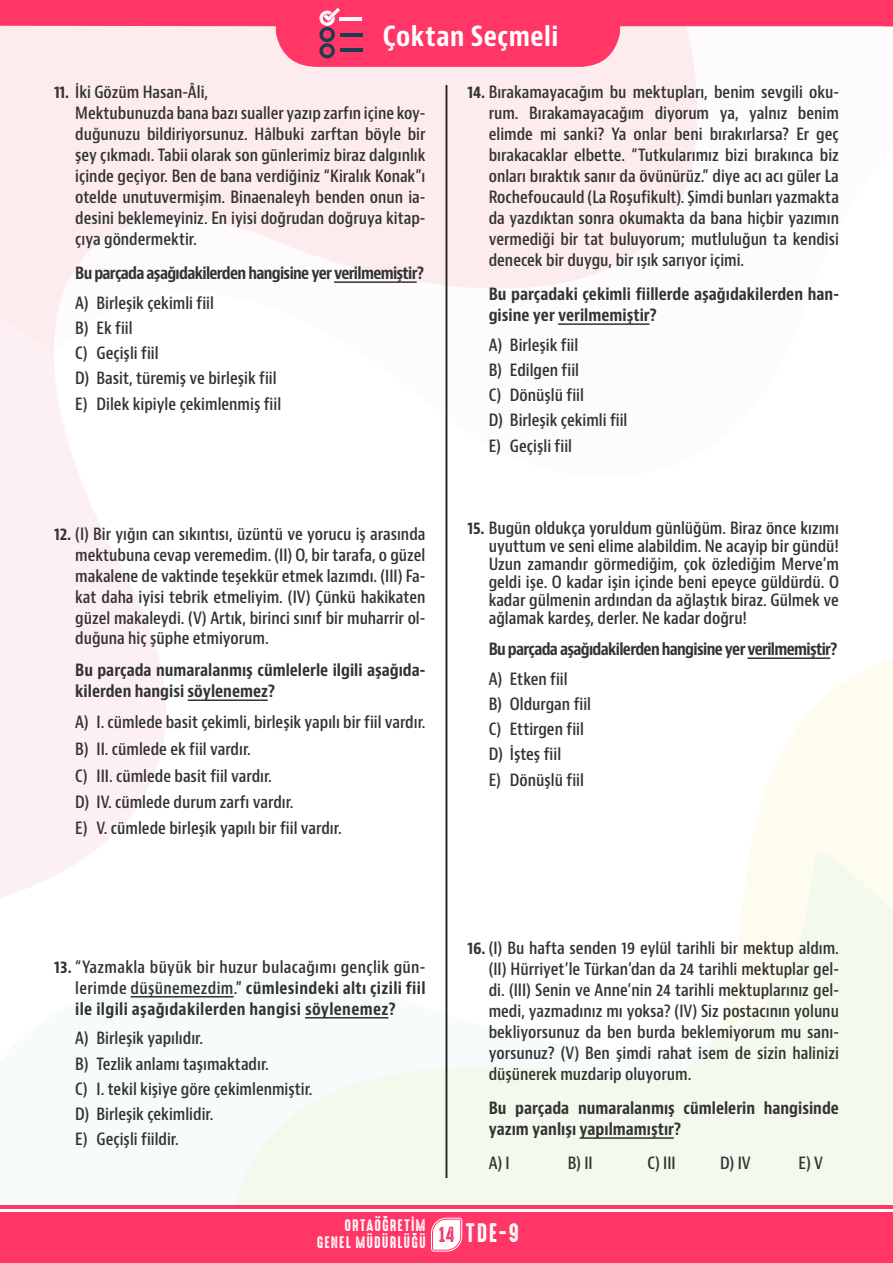
<style>
.page{position:relative;width:893px;height:1263px;background:#fff}
.page>*{position:absolute;margin:0;border:0;box-sizing:border-box;transform-origin:0 0}
.etkinlikadı{font:700 condensed 27px "Bernino Sans";letter-spacing:.015em;color:#fff}
.t1{font:24px "High Voltage Rough";color:#fff}
.ÇS_SORU{font:600 condensed 16.5px/21px "Bernino Sans";color:#333;text-align:justify}
.ÇS_SORU_I_II_III{font:600 condensed 16.5px/21px "Bernino Sans";color:#333;text-align:justify}
.ÇS_CEVAP{font:600 condensed 16.5px "Bernino Sans";color:#333}
.ÇS_SORU-2{font:700 condensed 16.5px/21px "Bernino Sans";color:#333}
.ÇS_SORU-3{font:700 condensed 16.5px "Bernino Sans";letter-spacing:-.04em;color:#333}
.elif_1{font:600 condensed 16.5px "Bernino Sans";color:#333}
.t2{font:15px/17.2px "High Voltage Rough";letter-spacing:.075em;color:#fff;text-align:right}
.s1{font-weight:700}
.s2{font-weight:600}
.s3{font-size:19.5px;color:#eb3666}
</style>
<div class="page">
<div style="left:0;top:67px;width:608px;height:7px;background:#fdecee"></div>
<hr style="left:0;top:1205px;width:893px;height:4px;background:#ff3666">
<div style="left:0;top:1212px;width:893px;height:51px;background:#ff3666"></div>
<svg style="left:0;top:0;width:893px;height:67px;background:#fe809d"></svg>
<hr style="left:334px;top:281px;width:83px;height:2px;background:#333">
<hr style="left:188px;top:699px;width:80px;height:2px;background:#333">
<hr style="left:131px;top:996px;width:103px;height:1px;background:#333">
<hr style="left:305px;top:1017px;width:83px;height:1px;background:#333">
<hr style="left:558px;top:323px;width:91px;height:2px;background:#333">
<hr style="left:747px;top:657px;width:83px;height:2px;background:#333">
<hr style="left:580px;top:1137px;width:94px;height:2px;background:#333">
<hr style="left:446px;top:85px;width:1px;height:1093px;background:#231f20">
<svg style="left:430px;top:1217px;width:33px;height:35px"></svg>
<hr style="left:340px;top:17px;width:22px;height:3px;background:#fefafc">
<hr style="left:340px;top:33px;width:23px;height:3px;background:#1c3c53">
<hr style="left:340px;top:49px;width:23px;height:3px;background:#1c3c53">
<svg style="left:319px;top:8px;width:21px;height:50px"></svg>
<p class="etkinlikadı" style="left:383px;top:20px;width:177px">Çoktan Seçmeli</p>
<p class="ÇS_SORU" style="left:75px;top:82px;width:352px;text-align:left;text-indent:-21px"><span class="s1">11.</span> İki Gözüm Hasan-Âli,<br>Mektubunuzda bana bazı sualler yazıp zarfın içine koy&shy;duğunuzu bildiriyorsunuz. Hâlbuki zarftan böyle bir şey çıkmadı. Tabii olarak son günlerimiz biraz dalgınlık içinde geçiyor. Ben de bana verdiğiniz “Kiralık Konak”ı otelde unutuvermişim. Binaenaleyh benden onun ia&shy;desini beklemeyiniz. En iyisi doğrudan doğruya kitap&shy;çıya göndermektir.</p>
<p class="ÇS_SORU-3" style="left:75px;top:263px;width:350px">Bu parçada aşağıdakilerden hangisine yer verilmemiştir?</p>
<p class="ÇS_CEVAP" style="left:75px;top:293px;width:140px">A) Birleşik çekimli fiil</p>
<p class="ÇS_CEVAP" style="left:75px;top:318px;width:59px">B) Ek fiil</p>
<p class="ÇS_CEVAP" style="left:75px;top:343px;width:85px">C) Geçişli fiil</p>
<p class="ÇS_CEVAP" style="left:75px;top:368px;width:203px">D) Basit, türemiş ve birleşik fiil</p>
<p class="ÇS_CEVAP" style="left:75px;top:394px;width:207px">E) Dilek kipiyle çekimlenmiş fiil</p>
<p class="ÇS_SORU_I_II_III" style="left:75px;top:524px;width:352px;text-indent:-21px"><span class="s1">12.</span> (I) Bir yığın can sıkıntısı, üzüntü ve yorucu iş arasında mektubuna cevap veremedim. (II) O, bir tarafa, o güzel makalene de vaktinde teşekkür etmek lazımdı. (III) Fa&shy;kat daha iyisi tebrik etmeliyim. (IV) Çünkü hakikaten güzel makaleydi. (V) Artık, birinci sınıf bir muharrir ol-</p>
<p class="ÇS_SORU_I_II_III" style="left:75px;top:628px;width:195px">duğuna hiç şüphe etmiyorum.</p>
<p class="ÇS_SORU-2" style="left:75px;top:660px;width:352px">Bu parçada numaralanmış cümlelerle ilgili aşağıda&shy;kilerden hangisi söylenemez?</p>
<p class="ÇS_CEVAP" style="left:75px;top:712px;width:352px">A) I. cümlede basit çekimli, birleşik yapılı bir fiil vardır.</p>
<p class="ÇS_CEVAP" style="left:75px;top:739px;width:177px">B) II. cümlede ek fiil vardır.</p>
<p class="ÇS_CEVAP" style="left:75px;top:766px;width:198px">C) III. cümlede basit fiil vardır.</p>
<p class="ÇS_CEVAP" style="left:75px;top:792px;width:220px">D) IV. cümlede durum zarfı vardır.</p>
<p class="ÇS_CEVAP" style="left:75px;top:818px;width:268px">E) V. cümlede birleşik yapılı bir fiil vardır.</p>
<p class="ÇS_SORU_I_II_III" style="left:489px;top:82px;width:352px;text-indent:-21px"><span class="s1">14.</span> Bırakamayacağım bu mektupları, benim sevgili oku&shy;rum. Bırakamayacağım diyorum ya, yalnız benim elimde mi sanki? Ya onlar beni bırakırlarsa? Er geç bırakacaklar elbette. “Tutkularımız bizi bırakınca biz onları bıraktık sanır da övünürüz.” diye acı acı güler La Rochefoucauld (La Roşufikult). Şimdi bunları yazmakta da yazdıktan sonra okumakta da bana hiçbir yazımın vermediği bir tat buluyorum; mutluluğun ta kendisi denecek bir duygu, bir ışık sarıyor içimi.</p>
<p class="ÇS_SORU-2" style="left:489px;top:284px;width:352px">Bu parçadaki çekimli fiillerde aşağıdakilerden han&shy;gisine yer verilmemiştir?</p>
<p class="ÇS_CEVAP" style="left:489px;top:335px;width:91px">A) Birleşik fiil</p>
<p class="ÇS_CEVAP" style="left:489px;top:360px;width:92px">B) Edilgen fiil</p>
<p class="ÇS_CEVAP" style="left:489px;top:385px;width:97px">C) Dönüşlü fiil</p>
<p class="ÇS_CEVAP" style="left:489px;top:410px;width:140px">D) Birleşik çekimli fiil</p>
<p class="ÇS_CEVAP" style="left:489px;top:436px;width:85px">E) Geçişli fiil</p>
<p class="ÇS_SORU" style="left:489px;top:520px;width:352px;line-height:18px;text-indent:-21px"><span class="s1">15.</span> Bugün oldukça yoruldum günlüğüm. Biraz önce kızımı uyuttum ve seni elime alabildim. Ne acayip bir gündü!<br>Uzun zamandır görmediğim, çok özlediğim Merve’m geldi işe. O kadar işin içinde beni epeyce güldürdü. O kadar gülmenin ardından da ağlaştık biraz. Gülmek ve ağlamak kardeş, derler. Ne kadar doğru!</p>
<p class="ÇS_SORU-3" style="left:489px;top:639px;width:350px">Bu parçada aşağıdakilerden hangisine yer verilmemiştir?</p>
<p class="ÇS_CEVAP" style="left:489px;top:669px;width:80px">A) Etken fiil</p>
<p class="ÇS_CEVAP" style="left:489px;top:694px;width:104px">B) Oldurgan fiil</p>
<p class="ÇS_CEVAP" style="left:489px;top:719px;width:97px">C) Ettirgen fiil</p>
<p class="ÇS_CEVAP" style="left:489px;top:744px;width:74px">D) İşteş fiil</p>
<p class="ÇS_CEVAP" style="left:489px;top:770px;width:97px">E) Dönüşlü fiil</p>
<p class="ÇS_SORU-2" style="left:75px;top:957px;width:352px;text-align:justify;text-indent:-21px">13. <span class="s2">“Yazmakla büyük bir huzur bulacağımı gençlik gün&shy;lerimde düşünemezdim.”</span> cümlesindeki altı çizili fiil ile ilgili aşağıdakilerden hangisi söylenemez?</p>
<p class="ÇS_CEVAP" style="left:75px;top:1028px;width:129px">A) Birleşik yapılıdır.</p>
<p class="ÇS_CEVAP" style="left:75px;top:1053px;width:195px">B) Tezlik anlamı taşımaktadır.</p>
<p class="ÇS_CEVAP" style="left:75px;top:1079px;width:239px">C) I. tekil kişiye göre çekimlenmiştir.</p>
<p class="ÇS_CEVAP" style="left:75px;top:1104px;width:140px">D) Birleşik çekimlidir.</p>
<p class="ÇS_CEVAP" style="left:75px;top:1129px;width:105px">E) Geçişli fiildir.</p>
<p class="ÇS_SORU" style="left:489px;top:938px;width:352px;text-indent:-21px"><span class="s1">16.</span> (I) Bu hafta senden 19 eylül tarihli bir mektup aldım. (II) Hürriyet’le Türkan’dan da 24 tarihli mektuplar gel&shy;di. (III) Senin ve Anne’nin 24 tarihli mektuplarınız gel&shy;medi, yazmadınız mı yoksa? (IV) Siz postacının yolunu bekliyorsunuz da ben burda beklemiyorum mu sanı&shy;yorsunuz? (V) Ben şimdi rahat isem de sizin halinizi düşünerek muzdarip oluyorum.</p>
<p class="ÇS_SORU-2" style="left:489px;top:1098px;width:352px">Bu parçada numaralanmış cümlelerin hangisinde yazım yanlışı yapılmamıştır?</p>
<p class="elif_1" style="left:489px;top:1153px;width:22px">A) I</p>
<p class="elif_1" style="left:568px;top:1153px;width:27px">B) II</p>
<p class="elif_1" style="left:647px;top:1153px;width:30px">C) III</p>
<p class="elif_1" style="left:720px;top:1153px;width:32px">D) IV</p>
<p class="elif_1" style="left:799px;top:1153px;width:26px">E) V</p>
<p class="t2" style="left:317px;top:1216px;width:110px">ORTAÖĞRETİM<br>GENEL MÜDÜRLÜĞÜ</p>
<h2 class="t1" style="left:439px;top:1215px;width:82px"><span class="s3">14</span> TDE-9</h2>
</div>
